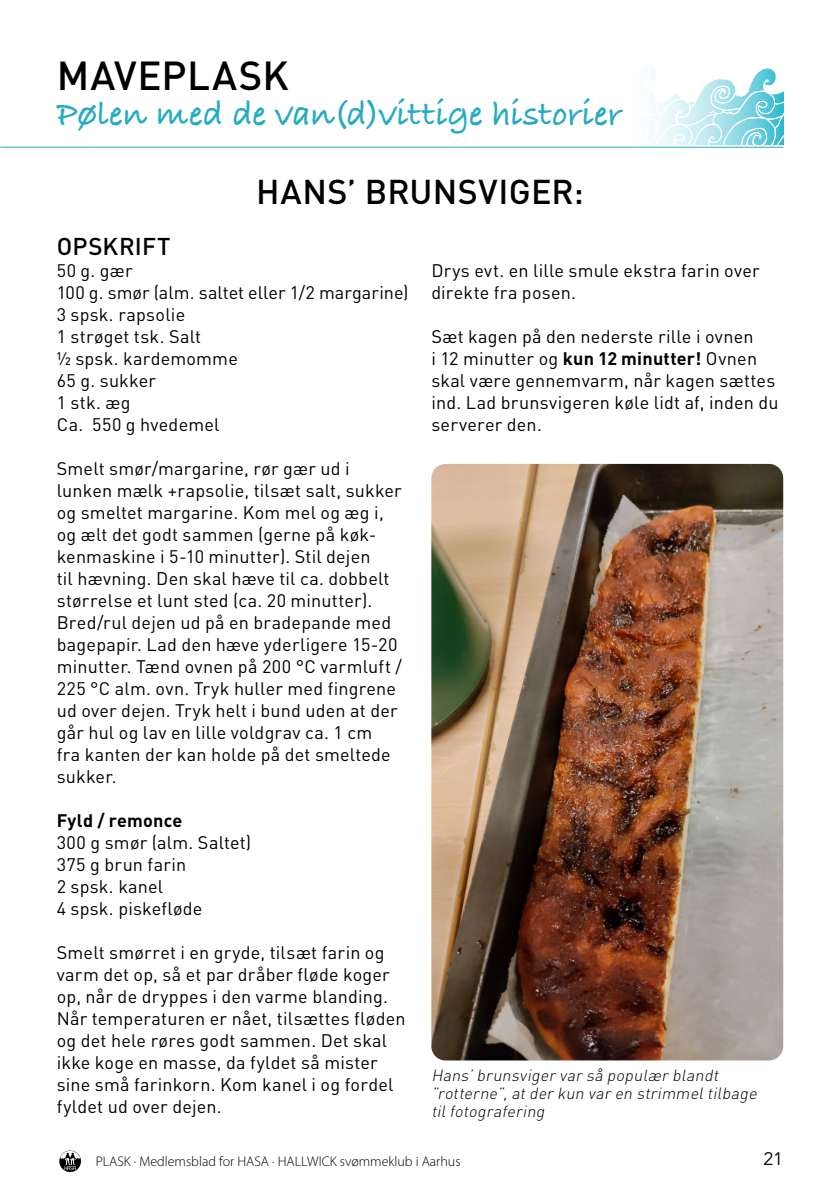
<style>
.page{position:relative;width:840px;height:1191px;background:#fff}
.page>*{position:absolute;margin:0;border:0;box-sizing:border-box;transform-origin:0 0}
.t1{font:500 40px "DIN Pro";letter-spacing:.015em;color:#000}
.t2{font:700 36px "Bradley Hand ITCTT";color:#27abbf}
.t3{font:500 34px "DIN Pro";letter-spacing:.01em;color:#000}
.t4{font:500 24px "DIN Pro";letter-spacing:.005em;color:#000}
.t5{font:18px/22px "DIN Pro";letter-spacing:.01em;color:#000}
.t6{font:700 18px "DIN Pro";letter-spacing:.01em;color:#000}
.t7{font:18px "Avenir LT Std";color:#000}
.t8{font:italic 300 16px/18px "DIN Pro";color:#000}
.t9{font:300 14px "Myriad Pro";color:#000}
.s1{font-weight:700}
</style>
<div class="page">
<hr style="left:0;top:147px;width:782px;height:1px;background:#27abbf">
<svg style="left:59px;top:1150px;width:22px;height:22px"></svg>
<svg style="left:653px;top:67px;width:129px;height:78px"></svg>
<img style="left:431px;top:464px;width:351px;height:596px">
<h1 class="t1" style="left:57px;top:48px;width:233px">MAVEPLASK</h1>
<h2 class="t2" style="left:57px;top:86px;width:566px">Pølen med de van(d)vittige historier</h2>
<h3 class="t3" style="left:256px;top:169px;width:329px">HANS’ BRUNSVIGER:</h3>
<h3 class="t4" style="left:57px;top:230px;width:115px">OPSKRIFT</h3>
<p class="t5" style="left:57px;top:258px;width:353px">50 g. gær<br>100 g. smør (alm. saltet eller 1/2 margarine)<br>3 spsk. rapsolie<br>1 strøget tsk. Salt<br>½ spsk. kardemomme<br>65 g. sukker<br>1 stk. æg<br>Ca. 550 g hvedemel</p>
<p class="t5" style="left:57px;top:456px;width:346px">Smelt smør/margarine, rør gær ud i lunken mælk +rapsolie, tilsæt salt, sukker og smeltet margarine. Kom mel og æg i, og ælt det godt sammen (gerne på køk&shy;kenmaskine i 5-10 minutter). Stil dejen<br>til hævning. Den skal hæve til ca. dobbelt størrelse et lunt sted (ca. 20 minutter).<br>Bred/rul dejen ud på en bradepande med bagepapir. Lad den hæve yderligere 15-20 minutter. Tænd ovnen på 200 °C varmluft / 225 °C alm. ovn. Tryk huller med fingrene ud over dejen. Tryk helt i bund uden at der går hul og lav en lille voldgrav ca. 1 cm<br>fra kanten der kan holde på det smeltede sukker.</p>
<p class="t6" style="left:57px;top:808px;width:127px">Fyld / remonce</p>
<p class="t5" style="left:57px;top:830px;width:196px">300 g smør (alm. Saltet)<br>375 g brun farin<br>2 spsk. kanel<br>4 spsk. piskefløde</p>
<p class="t5" style="left:57px;top:940px;width:350px">Smelt smørret i en gryde, tilsæt farin og varm det op, så et par dråber fløde koger op, når de dryppes i den varme blanding.<br>Når temperaturen er nået, tilsættes fløden og det hele røres godt sammen. Det skal ikke koge en masse, da fyldet så mister sine små farinkorn. Kom kanel i og fordel fyldet ud over dejen.</p>
<p class="t5" style="left:431px;top:258px;width:329px">Drys evt. en lille smule ekstra farin over direkte fra posen.</p>
<p class="t5" style="left:431px;top:324px;width:348px">Sæt kagen på den nederste rille i ovnen<br>i 12 minutter og <span class="s1">kun 12 minutter!</span> Ovnen skal være gennemvarm, når kagen sættes ind. Lad brunsvigeren køle lidt af, inden du serverer den.</p>
<p class="t8" style="left:431px;top:1065px;width:330px">Hans’brunsvigervarså populærblandt ”rotterne”,atderkun varen strimmeltilbage tilfotografering</p>
<p class="t9" style="left:96px;top:1153px;width:366px">PLASK · Medlemsblad for HASA · HALLWICK svømmeklub i Aarhus</p>
<p class="t7" style="left:763px;top:1148px;width:21px">21</p>
</div>
